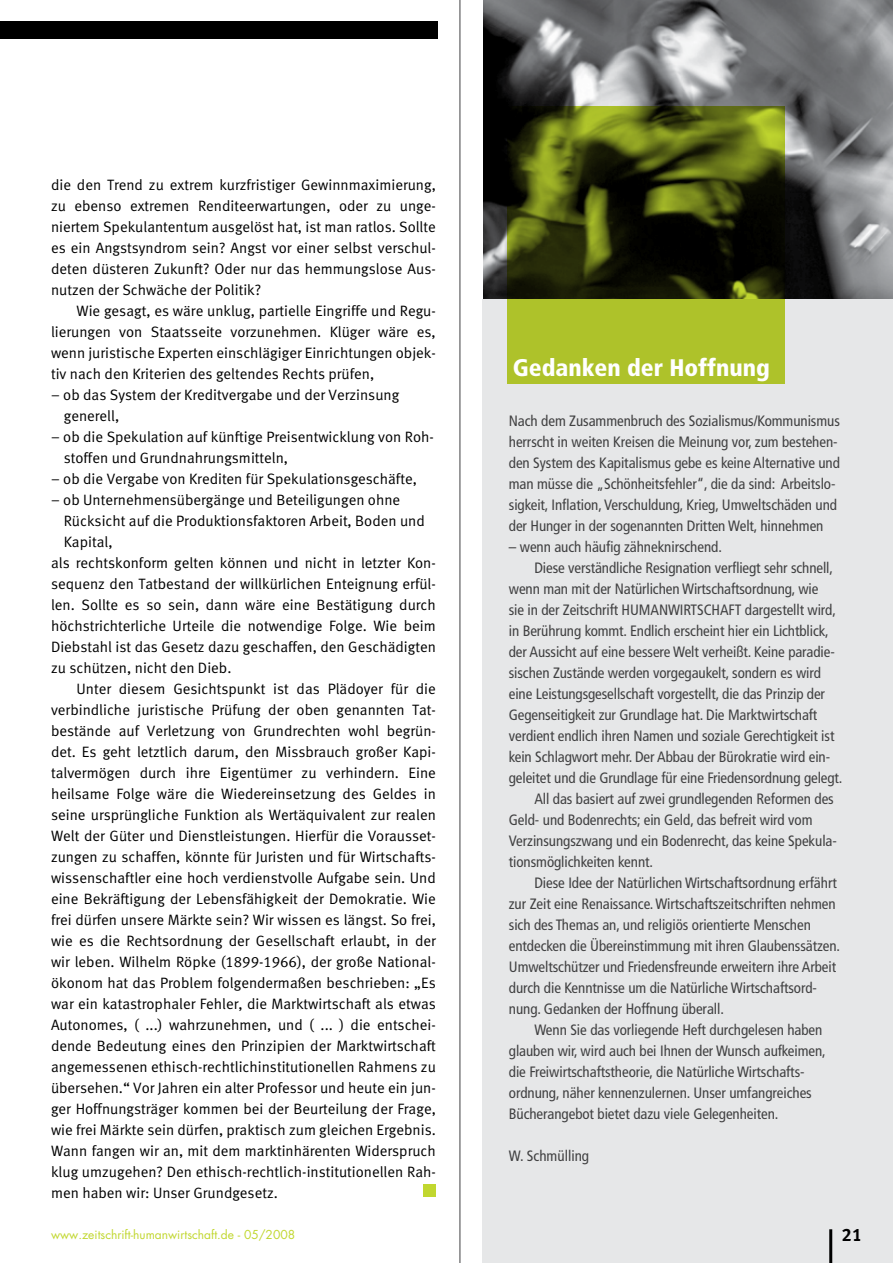
<style>
.page{position:relative;width:893px;height:1263px;background:#fff}
.page>*{position:absolute;margin:0;border:0;box-sizing:border-box;transform-origin:0 0}
.t1{font:900 condensed 24px "Frutiger";color:#fff}
.t2{font:18px "Meta Bold LF";color:#000}
.t3{font:15px/21px "Meta Normal LF";color:#000;text-align:justify}
.t4{font:condensed 15px/21px "Frutiger";letter-spacing:-.005em;color:#414142}
.t5{font:12px "Futura";color:#c1d72f}
</style>
<div class="page">
<div style="left:483px;top:299px;width:410px;height:964px;background:#e6e7e8"></div>
<img style="left:483px;top:0;width:410px;height:299px">
<hr style="left:829px;top:1229px;width:3px;height:34px;background:#000">
<div style="left:423px;top:1184px;width:13px;height:13px;background:#c1d72f"></div>
<hr style="left:460px;top:0;width:1px;height:1263px;background:#414142">
<svg style="left:507px;top:106px;width:278px;height:278px;background:#5c6716"></svg>
<div style="left:0;top:21px;width:438px;height:17px;background:#000"></div>
<p class="t3" style="left:51px;top:174px;width:386px">die den Trend zu extrem kurzfristiger Gewinnmaximierung, zu ebenso extremen Renditeerwartungen, oder zu unge&shy;niertem Spekulantentum ausgelöst hat, ist man ratlos. Sollte es ein Angstsyndrom sein? Angst vor einer selbst verschul&shy;deten düsteren Zukunft? Oder nur das hemmungslose Aus&shy;nutzen der Schwäche der Politik?</p>
<p class="t3" style="left:51px;top:300px;width:386px;text-indent:26px">Wie gesagt, es wäre unklug, partielle Eingriffe und Regu&shy;lierungen von Staatsseite vorzunehmen. Klüger wäre es, wenn juristische Experten einschlägiger Einrichtungen objek&shy;tiv nach den Kriterien des geltendes Rechts prüfen,</p>
<p class="t3" style="left:64px;top:384px;width:337px;text-indent:-13px">– ob das System der Kreditvergabe und der Verzinsung generell,</p>
<p class="t3" style="left:64px;top:426px;width:372px;text-indent:-13px">– ob die Spekulation auf künftige Preisentwicklung von Roh&shy;stoffen und Grundnahrungsmitteln,</p>
<p class="t3" style="left:51px;top:468px;width:367px">– ob die Vergabe von Krediten für Spekulationsgeschäfte,</p>
<p class="t3" style="left:51px;top:489px;width:351px">– ob Unternehmensübergänge und Beteiligungen ohne</p>
<p class="t3" style="left:64px;top:510px;width:363px">Rücksicht auf die Produktionsfaktoren Arbeit, Boden und</p>
<p class="t3" style="left:64px;top:531px;width:50px">Kapital,</p>
<p class="t3" style="left:51px;top:552px;width:386px">als rechtskonform gelten können und nicht in letzter Kon-</p>
<p class="t3" style="left:51px;top:573px;width:386px">sequenz den Tatbestand der willkürlichen Enteignung erfül-</p>
<p class="t3" style="left:51px;top:594px;width:386px">len. Sollte es so sein, dann wäre eine Bestätigung durch</p>
<p class="t3" style="left:51px;top:615px;width:386px">höchstrichterliche Urteile die notwendige Folge. Wie beim</p>
<p class="t3" style="left:51px;top:636px;width:386px">Diebstahl ist das Gesetz dazu geschaffen, den Geschädigten</p>
<p class="t3" style="left:51px;top:657px;width:182px">zu schützen, nicht den Dieb.</p>
<p class="t3" style="left:77px;top:678px;width:361px">Unter diesem Gesichtspunkt ist das Plädoyer für die</p>
<p class="t3" style="left:51px;top:699px;width:386px">verbindliche juristische Prüfung der oben genannten Tat-</p>
<p class="t3" style="left:51px;top:720px;width:386px">bestände auf Verletzung von Grundrechten wohl begrün-</p>
<p class="t3" style="left:51px;top:741px;width:386px">det. Es geht letztlich darum, den Missbrauch großer Kapi-</p>
<p class="t3" style="left:51px;top:762px;width:386px">talvermögen durch ihre Eigentümer zu verhindern. Eine</p>
<p class="t3" style="left:51px;top:783px;width:386px">heilsame Folge wäre die Wiedereinsetzung des Geldes in</p>
<p class="t3" style="left:51px;top:804px;width:386px">seine ursprüngliche Funktion als Wertäquivalent zur realen</p>
<p class="t3" style="left:51px;top:825px;width:386px">Welt der Güter und Dienstleistungen. Hierfür die Vorausset-</p>
<p class="t3" style="left:51px;top:846px;width:386px">zungen zu schaffen, könnte für Juristen und für Wirtschafts-</p>
<p class="t3" style="left:51px;top:867px;width:386px">wissenschaftler eine hoch verdienstvolle Aufgabe sein. Und</p>
<p class="t3" style="left:51px;top:888px;width:386px">eine Bekräftigung der Lebensfähigkeit der Demokratie. Wie</p>
<p class="t3" style="left:51px;top:909px;width:386px">frei dürfen unsere Märkte sein? Wir wissen es längst. So frei,</p>
<p class="t3" style="left:51px;top:930px;width:386px">wie es die Rechtsordnung der Gesellschaft erlaubt, in der</p>
<p class="t3" style="left:51px;top:951px;width:386px">wir leben. Wilhelm Röpke (1899-1966), der große National-</p>
<p class="t3" style="left:51px;top:972px;width:386px">ökonom hat das Problem folgendermaßen beschrieben: „Es</p>
<p class="t3" style="left:51px;top:993px;width:386px">war ein katastrophaler Fehler, die Marktwirtschaft als etwas</p>
<p class="t3" style="left:51px;top:1014px;width:386px">Autonomes, ( ...) wahrzunehmen, und ( ... ) die entschei-</p>
<p class="t3" style="left:51px;top:1035px;width:386px">dende Bedeutung eines den Prinzipien der Marktwirtschaft</p>
<p class="t3" style="left:51px;top:1056px;width:386px">angemessenen ethisch-rechtlichinstitutionellen Rahmens zu</p>
<p class="t3" style="left:51px;top:1077px;width:386px">übersehen.“ Vor Jahren ein alter Professor und heute ein jun-</p>
<p class="t3" style="left:51px;top:1098px;width:386px">ger Hoffnungsträger kommen bei der Beurteilung der Frage,</p>
<p class="t3" style="left:51px;top:1119px;width:386px">wie frei Märkte sein dürfen, praktisch zum gleichen Ergebnis.</p>
<p class="t3" style="left:51px;top:1140px;width:386px">Wann fangen wir an, mit dem marktinhärenten Widerspruch</p>
<p class="t3" style="left:51px;top:1161px;width:386px">klug umzugehen? Den ethisch-rechtlich-institutionellen Rah-</p>
<p class="t3" style="left:51px;top:1182px;width:228px">men haben wir: Unser Grundgesetz.</p>
<h1 class="t1" style="left:513px;top:353px;width:258px">Gedanken der Hoffnung</h1>
<p class="t4" style="left:509px;top:410px;width:333px">Nach dem Zusammenbruch des Sozialismus/Kommunismus herrscht in weiten Kreisen die Meinung vor, zum bestehen&shy;den System des Kapitalismus gebe es keine Alternative und man müsse die „Schönheitsfehler“, die da sind: Arbeitslo&shy;sigkeit, Inflation, Verschuldung, Krieg, Umweltschäden und der Hunger in der sogenannten Dritten Welt, hinnehmen</p>
<p class="t4" style="left:509px;top:536px;width:215px">– wenn auch häufig zähneknirschend.</p>
<p class="t4" style="left:534px;top:557px;width:300px">Diese verständliche Resignation verfliegt sehr schnell,</p>
<p class="t4" style="left:509px;top:578px;width:311px">wenn man mit der Natürlichen Wirtschaftsordnung, wie</p>
<p class="t4" style="left:509px;top:599px;width:329px">sie in der Zeitschrift HUMANWIRTSCHAFT dargestellt wird,</p>
<p class="t4" style="left:509px;top:620px;width:321px">in Berührung kommt. Endlich erscheint hier ein Lichtblick,</p>
<p class="t4" style="left:509px;top:641px;width:327px">der Aussicht auf eine bessere Welt verheißt. Keine paradie-</p>
<p class="t4" style="left:509px;top:662px;width:314px">sischen Zustände werden vorgegaukelt, sondern es wird</p>
<p class="t4" style="left:509px;top:683px;width:318px">eine Leistungsgesellschaft vorgestellt, die das Prinzip der</p>
<p class="t4" style="left:509px;top:704px;width:310px">Gegenseitigkeit zur Grundlage hat. Die Marktwirtschaft</p>
<p class="t4" style="left:509px;top:725px;width:327px">verdient endlich ihren Namen und soziale Gerechtigkeit ist</p>
<p class="t4" style="left:509px;top:746px;width:323px">kein Schlagwort mehr. Der Abbau der Bürokratie wird ein-</p>
<p class="t4" style="left:509px;top:767px;width:335px">geleitet und die Grundlage für eine Friedensordnung gelegt.</p>
<p class="t4" style="left:534px;top:788px;width:301px">All das basiert auf zwei grundlegenden Reformen des</p>
<p class="t4" style="left:509px;top:809px;width:305px">Geld- und Bodenrechts; ein Geld, das befreit wird vom</p>
<p class="t4" style="left:509px;top:830px;width:330px">Verzinsungszwang und ein Bodenrecht, das keine Spekula-</p>
<p class="t4" style="left:509px;top:851px;width:146px">tionsmöglichkeiten kennt.</p>
<p class="t4" style="left:534px;top:872px;width:304px">Diese Idee der Natürlichen Wirtschaftsordnung erfährt</p>
<p class="t4" style="left:509px;top:893px;width:328px">zur Zeit eine Renaissance. Wirtschaftszeitschriften nehmen</p>
<p class="t4" style="left:509px;top:914px;width:304px">sich des Themas an, und religiös orientierte Menschen</p>
<p class="t4" style="left:509px;top:935px;width:333px">entdecken die Übereinstimmung mit ihren Glaubenssätzen.</p>
<p class="t4" style="left:509px;top:956px;width:329px">Umweltschützer und Friedensfreunde erweitern ihre Arbeit</p>
<p class="t4" style="left:509px;top:977px;width:310px">durch die Kenntnisse um die Natürliche Wirtschaftsord-</p>
<p class="t4" style="left:509px;top:998px;width:217px">nung. Gedanken der Hoffnung überall.</p>
<p class="t4" style="left:534px;top:1019px;width:290px">Wenn Sie das vorliegende Heft durchgelesen haben</p>
<p class="t4" style="left:509px;top:1040px;width:319px">glauben wir, wird auch bei Ihnen der Wunsch aufkeimen,</p>
<p class="t4" style="left:509px;top:1061px;width:297px">die Freiwirtschaftstheorie, die Natürliche Wirtschafts-</p>
<p class="t4" style="left:509px;top:1082px;width:304px">ordnung, näher kennenzulernen. Unser umfangreiches</p>
<p class="t4" style="left:509px;top:1103px;width:271px">Bücherangebot bietet dazu viele Gelegenheiten.</p>
<p class="t4" style="left:509px;top:1145px;width:82px">W. Schmülling</p>
<p class="t5" style="left:51px;top:1227px;width:246px">www.zeitschrift-humanwirtschaft.de - 05/2008</p>
<p class="t2" style="left:842px;top:1224px;width:10px">21</p>
</div>
